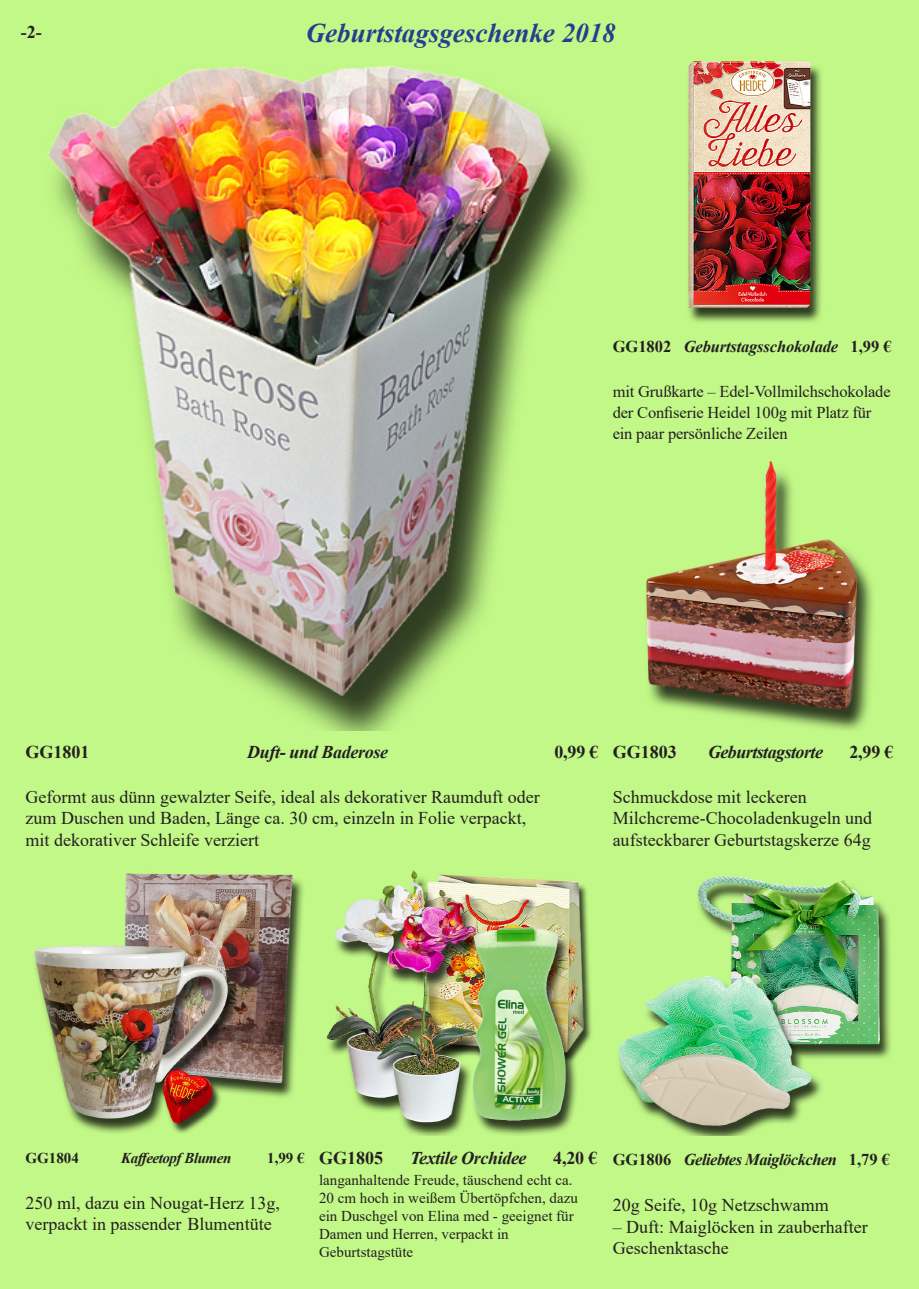
<style>
.page{position:relative;width:919px;height:1289px;background:#fff}
.page>*{position:absolute;margin:0;border:0;box-sizing:border-box;transform-origin:0 0}
.t1{font:italic 700 27px "Times New Roman";color:#253f8e}
.t2{font:18px/21px "Times New Roman";color:#231f20}
.t3{font:italic 700 18px "Times New Roman";letter-spacing:-.02em;color:#231f20}
.t4{font:700 18px "Times New Roman";color:#231f20}
.t5{font:16.5px/21px "Times New Roman";letter-spacing:-.01em;color:#231f20}
.t6{font:italic 700 16.5px "Times New Roman";letter-spacing:-.01em;color:#231f20}
.t7{font:italic 700 16.5px "Times New Roman";letter-spacing:-.03em;color:#231f20}
.t8{font:15px "Times New Roman";color:#231f20}
.t9{font:italic 700 15px "Times New Roman";letter-spacing:-.03em;color:#231f20}
.t10{font:700 15px "Times New Roman";color:#231f20}
.s1{font-style:normal}
</style>
<div class="page">
<div style="left:0;top:0;width:918px;height:1288px;background:#c2f888"></div>
<img style="left:612px;top:461px;width:281px;height:269px">
<img style="left:26px;top:866px;width:280px;height:269px">
<img style="left:319px;top:866px;width:281px;height:269px">
<img style="left:612px;top:866px;width:281px;height:269px">
<img style="left:612px;top:55px;width:281px;height:269px">
<img style="left:26px;top:56px;width:574px;height:674px">
<p class="t4" style="left:21px;top:19px;width:22px">-2-</p>
<p class="t1" style="left:306px;top:14px;width:311px">Geburtstagsgeschenke 2018</p>
<p class="t6" style="left:612px;top:335px;width:280px"><span class="s1">GG1802</span> Geburtstagsschokolade <span class="s1">1,99 €</span></p>
<p class="t5" style="left:612px;top:381px;width:279px">mit Grußkarte – Edel-Vollmilchschokolade der Confiserie Heidel 100g mit Platz für ein paar persönliche Zeilen</p>
<p class="t4" style="left:26px;top:738px;width:66px">GG1801</p>
<p class="t3" style="left:247px;top:739px;width:142px">Duft- und Baderose</p>
<p class="t4" style="left:554px;top:738px;width:46px">0,99 €</p>
<p class="t2" style="left:26px;top:785px;width:515px">Geformt aus dünn gewalzter Seife, ideal als dekorativer Raumduft oder</p>
<p class="t2" style="left:26px;top:807px;width:502px">zum Duschen und Baden, Länge ca. 30 cm, einzeln in Folie verpackt,</p>
<p class="t2" style="left:26px;top:828px;width:235px">mit dekorativer Schleife verziert</p>
<p class="t4" style="left:612px;top:738px;width:66px">GG1803</p>
<p class="t3" style="left:708px;top:739px;width:116px">Geburtstagstorte</p>
<p class="t4" style="left:849px;top:738px;width:46px">2,99 €</p>
<p class="t2" style="left:612px;top:785px;width:195px">Schmuckdose mit leckeren</p>
<p class="t2" style="left:612px;top:807px;width:261px">Milchcreme-Chocoladenkugeln und</p>
<p class="t2" style="left:612px;top:828px;width:259px">aufsteckbarer Geburtstagskerze 64g</p>
<p class="t10" style="left:26px;top:1147px;width:55px">GG1804</p>
<p class="t9" style="left:121px;top:1147px;width:112px">Kaffeetopf Blumen</p>
<p class="t10" style="left:267px;top:1147px;width:39px">1,99 €</p>
<p class="t2" style="left:26px;top:1192px;width:256px">250 ml, dazu ein Nougat-Herz 13g, verpackt in passender Blumentüte</p>
<p class="t4" style="left:319px;top:1145px;width:66px">GG1805</p>
<p class="t3" style="left:410px;top:1145px;width:118px">Textile Orchidee</p>
<p class="t4" style="left:553px;top:1145px;width:46px">4,20 €</p>
<p class="t8" style="left:319px;top:1169px;width:255px">langanhaltende Freude, täuschend echt ca.</p>
<p class="t8" style="left:319px;top:1187px;width:260px">20 cm hoch in weißem Übertöpfchen, dazu</p>
<p class="t8" style="left:319px;top:1205px;width:256px">ein Duschgel von Elina med - geeignet für</p>
<p class="t8" style="left:319px;top:1223px;width:191px">Damen und Herren, verpackt in</p>
<p class="t8" style="left:319px;top:1241px;width:96px">Geburtstagstüte</p>
<p class="t7" style="left:612px;top:1147px;width:279px"><span class="s1">GG1806</span> Geliebtes Maiglöckchen <span class="s1">1,79 €</span></p>
<p class="t2" style="left:612px;top:1193px;width:217px">20g Seife, 10g Netzschwamm</p>
<p class="t2" style="left:612px;top:1215px;width:256px">– Duft: Maiglöcken in zauberhafter</p>
<p class="t2" style="left:612px;top:1237px;width:117px">Geschenktasche</p>
</div>
